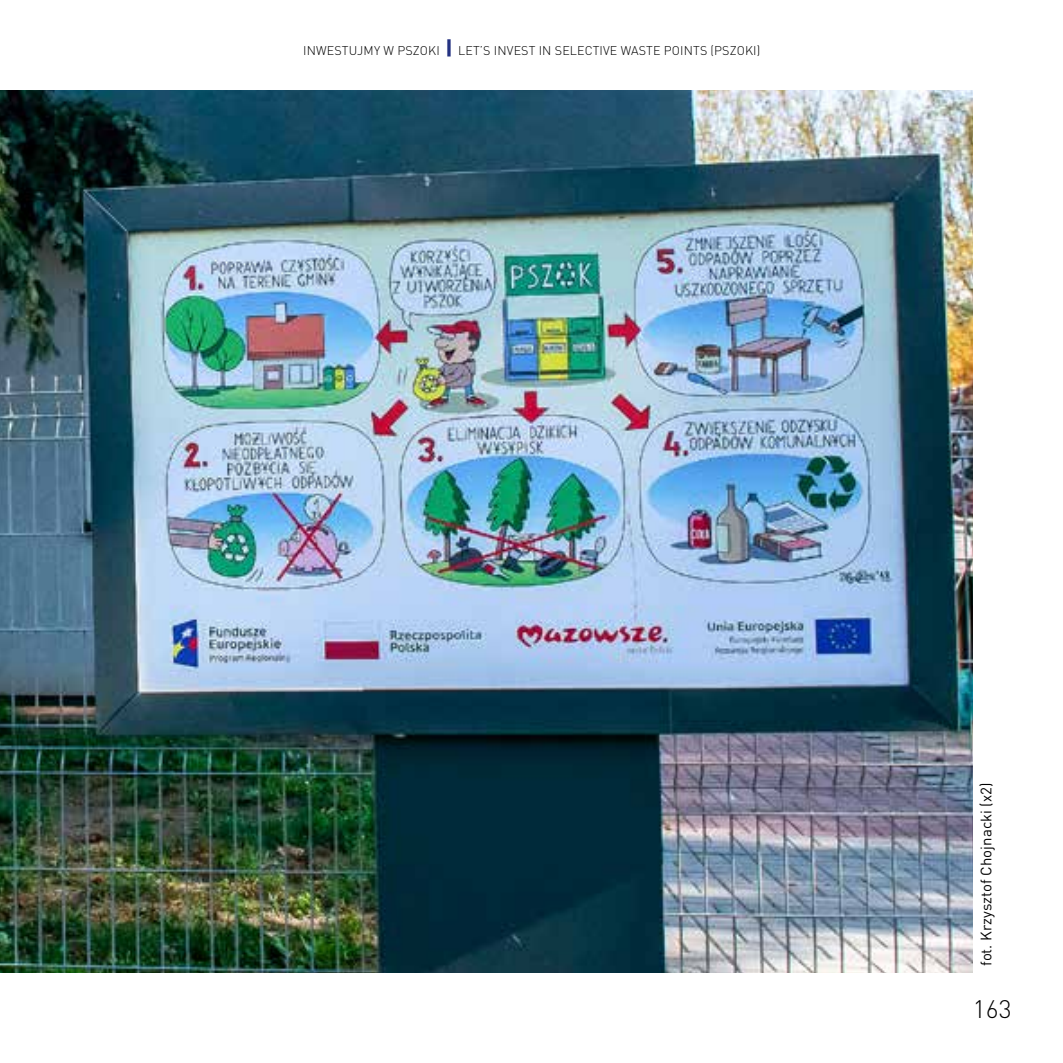
<style>
.page{position:relative;width:1063px;height:1063px;background:#fff}
.page>*{position:absolute;margin:0;border:0;box-sizing:border-box;transform-origin:0 0}
.t1{font:300 25px "DIN Pro Pl";color:#000}
.t2{font:15px "DIN Pro Pl";color:#000}
.t3{font:300 12.5px "DIN Pro Pl";letter-spacing:.01em;color:#000}
.s1{font-weight:900;font-size:20px;color:#243282}
</style>
<div class="page">
<img style="left:0;top:90px;width:973px;height:883px">
<p class="t3" style="left:303px;top:42px;width:459px">INWESTUJMY W PSZOKI <span class="s1">|</span> LET’S INVEST IN SELECTIVE WASTE POINTS (PSZOKI)</p>
<p class="t2" style="left:977px;top:966px;width:185px;rotate:-90deg">fot. Krzysztof Chojnacki (x2)</p>
<h1 class="t1" style="left:973px;top:994px;width:40px">163</h1>
</div>
